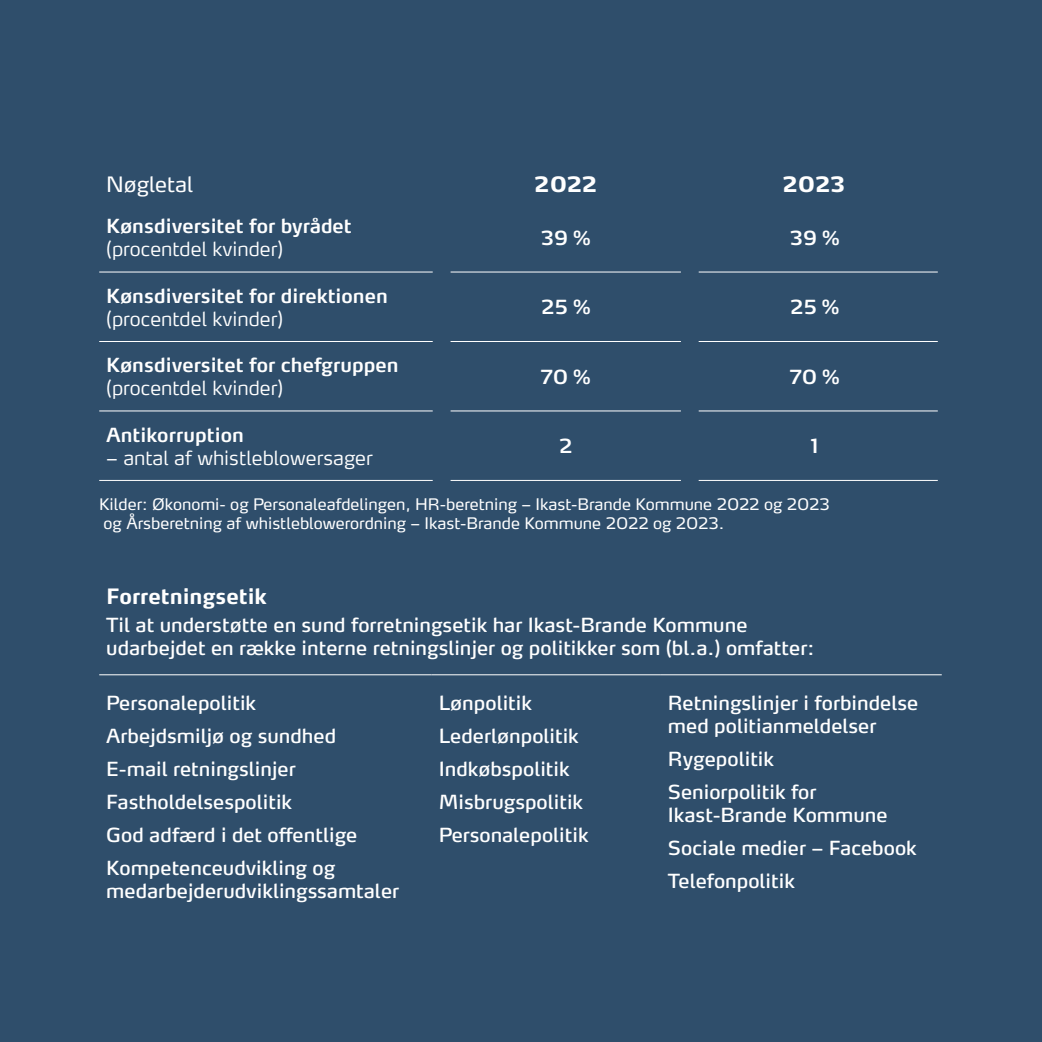
<style>
.page{position:relative;width:1042px;height:1042px;background:#2f4e6b}
.page>*{position:absolute;margin:0;border:0;box-sizing:border-box;transform-origin:0 0}
.t1{font:700 21px "Max OT";color:#fff}
.tabel{font:21px "Max OT";color:#fff}
.tabel-2{font:800 21px "Max OT";color:#fff}
.Brød{font:19.25px/23.1px "Max OT";color:#fff}
.tabel-3{font:600 19.25px/23.1px "Max OT";color:#fff}
.tabel-4{font:300 19.25px "Max OT";color:#fff}
.kilde{font:15.75px "Max OT";color:#fff}
.s1{font-weight:300}
</style>
<div class="page">
<hr style="left:99px;top:272px;width:334px;height:1px;background:#fff">
<hr style="left:450px;top:272px;width:231px;height:1px;background:#fff">
<hr style="left:698px;top:272px;width:240px;height:1px;background:#fff">
<hr style="left:99px;top:341px;width:334px;height:1px;background:#fff">
<hr style="left:450px;top:341px;width:231px;height:1px;background:#fff">
<hr style="left:698px;top:341px;width:240px;height:1px;background:#fff">
<hr style="left:99px;top:410px;width:334px;height:1px;background:#fff">
<hr style="left:450px;top:410px;width:231px;height:1px;background:#fff">
<hr style="left:698px;top:410px;width:240px;height:1px;background:#fff">
<hr style="left:99px;top:480px;width:334px;height:1px;background:#fff">
<hr style="left:450px;top:480px;width:231px;height:1px;background:#fff">
<hr style="left:698px;top:480px;width:240px;height:1px;background:#fff">
<hr style="left:99px;top:674px;width:333px;height:1px;background:#fff">
<hr style="left:432px;top:674px;width:229px;height:1px;background:#fff">
<hr style="left:661px;top:674px;width:281px;height:1px;background:#fff">
<p class="tabel" style="left:106px;top:171px;width:89px">Nøgletal</p>
<p class="tabel-2" style="left:534px;top:171px;width:64px">2022</p>
<p class="tabel-2" style="left:782px;top:171px;width:64px">2023</p>
<p class="tabel-3" style="left:106px;top:216px;width:247px">Kønsdiversitet for byrådet <span class="s1">(procentdel kvinder)</span></p>
<p class="tabel-3" style="left:541px;top:227px;width:51px">39 %</p>
<p class="tabel-3" style="left:790px;top:227px;width:51px">39 %</p>
<p class="tabel-3" style="left:106px;top:285px;width:283px">Kønsdiversitet for direktionen <span class="s1">(procentdel kvinder)</span></p>
<p class="tabel-3" style="left:541px;top:297px;width:51px">25 %</p>
<p class="tabel-3" style="left:790px;top:297px;width:51px">25 %</p>
<p class="tabel-3" style="left:106px;top:355px;width:294px">Kønsdiversitet for chefgruppen <span class="s1">(procentdel kvinder)</span></p>
<p class="tabel-3" style="left:541px;top:366px;width:51px">70 %</p>
<p class="tabel-3" style="left:790px;top:366px;width:51px">70 %</p>
<p class="tabel-3" style="left:106px;top:424px;width:139px">Antikorruption</p>
<p class="tabel-4" style="left:106px;top:445px;width:268px">– antal af whistleblowersager</p>
<p class="tabel-3" style="left:559px;top:436px;width:15px">2</p>
<p class="tabel-3" style="left:811px;top:436px;width:9px">1</p>
<p class="kilde" style="left:99px;top:494px;width:732px">Kilder: Økonomi- og Personaleafdelingen, HR-beretning – Ikast-Brande Kommune 2022 og 2023</p>
<p class="kilde" style="left:104px;top:513px;width:622px">og Årsberetning af whistleblowerordning – Ikast-Brande Kommune 2022 og 2023.</p>
<p class="t1" style="left:106px;top:582px;width:162px">Forretningsetik</p>
<p class="Brød" style="left:106px;top:614px;width:709px">Til at understøtte en sund forretningsetik har Ikast-Brande Kommune udarbejdet en række interne retningslinjer og politikker som (bl.a.) omfatter:</p>
<p class="Brød" style="left:106px;top:692px;width:151px">Personalepolitik</p>
<p class="Brød" style="left:106px;top:725px;width:231px">Arbejdsmiljø og sundhed</p>
<p class="Brød" style="left:106px;top:758px;width:191px">E-mail retningslinjer</p>
<p class="Brød" style="left:106px;top:791px;width:187px">Fastholdelsespolitik</p>
<p class="Brød" style="left:106px;top:824px;width:253px">God adfærd i det offentlige</p>
<p class="Brød" style="left:106px;top:857px;width:294px">Kompetenceudvikling og medarbejderudviklingssamtaler</p>
<p class="Brød" style="left:439px;top:692px;width:95px">Lønpolitik</p>
<p class="Brød" style="left:439px;top:725px;width:142px">Lederlønpolitik</p>
<p class="Brød" style="left:439px;top:758px;width:133px">Indkøbspolitik</p>
<p class="Brød" style="left:439px;top:791px;width:146px">Misbrugspolitik</p>
<p class="Brød" style="left:439px;top:824px;width:151px">Personalepolitik</p>
<p class="Brød" style="left:668px;top:692px;width:252px">Retningslinjer i forbindelse med politianmeldelser</p>
<p class="Brød" style="left:668px;top:748px;width:108px">Rygepolitik</p>
<p class="Brød" style="left:668px;top:781px;width:221px">Seniorpolitik for<br>Ikast-Brande Kommune</p>
<p class="Brød" style="left:668px;top:837px;width:250px">Sociale medier – Facebook</p>
<p class="Brød" style="left:668px;top:870px;width:129px">Telefonpolitik</p>
</div>
